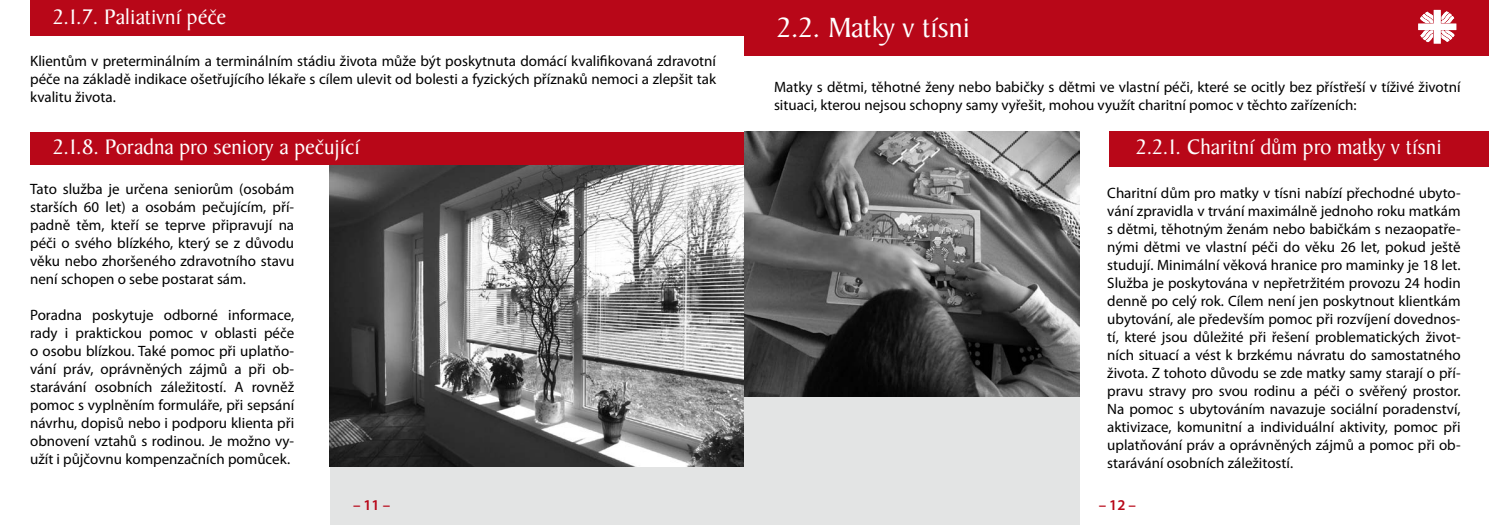
<style>
.page{position:relative;width:1489px;height:525px;background:#fff}
.page>*{position:absolute;margin:0;border:0;box-sizing:border-box;transform-origin:0 0}
.t1{font:30px "Baker Signet CE";color:#fff}
.t2{font:22.5px "Baker Signet CE";color:#fff}
.t3{font:15px/18px "Myriad Pro";color:#000;text-align:justify}
.t4{font:600 15px "Myriad Pro";color:#b80718}
</style>
<div class="page">
<div style="left:330px;top:431px;width:430px;height:93px;background:#e3e4e4"></div>
<img style="left:330px;top:165px;width:414px;height:301px">
<div style="left:30px;top:133px;width:764px;height:32px;background:#b80718"></div>
<div style="left:30px;top:0;width:732px;height:35px;background:#b80718"></div>
<div style="left:1109px;top:132px;width:379px;height:35px;background:#b80718"></div>
<div style="left:744px;top:131px;width:335px;height:393px;background:#e3e4e4"></div>
<div style="left:744px;top:0;width:744px;height:55px;background:#b80718"></div>
<img style="left:744px;top:131px;width:335px;height:265px">
<svg style="left:1418px;top:10px;width:38px;height:34px"></svg>
<h2 class="t2" style="left:53px;top:4px;width:174px">2.1.7. Paliativní péče</h2>
<p class="t3" style="left:30px;top:52px;width:687px">Klientům v preterminálním a terminálním stádiu života může být poskytnuta domácí kvalifikovaná zdravotní péče na základě indikace ošetřujícího lékaře s cílem ulevit od bolesti a fyzických příznaků nemoci a zlepšit tak kvalitu života.</p>
<h2 class="t2" style="left:53px;top:134px;width:308px">2.1.8. Poradna pro seniory a pečující</h2>
<p class="t3" style="left:30px;top:180px;width:266px">Tato služba je určena seniorům (osobám starších 60 let) a osobám pečujícím, pří&shy;padně těm, kteří se teprve připravují na péči o svého blízkého, který se z důvodu věku nebo zhoršeného zdravotního stavu není schopen o sebe postarat sám.</p>
<p class="t3" style="left:30px;top:306px;width:266px">Poradna poskytuje odborné informace, rady i praktickou pomoc v oblasti péče o osobu blízkou. Také pomoc při uplatňo&shy;vání práv, oprávněných zájmů a při ob&shy;starávání osobních záležitostí. A rovněž pomoc s vyplněním formuláře, při sepsání návrhu, dopisů nebo i podporu klienta při obnovení vztahů s rodinou. Je možno vy&shy;užít i půjčovnu kompenzačních pomůcek.</p>
<p class="t4" style="left:353px;top:495px;width:39px">– 11 –</p>
<h1 class="t1" style="left:777px;top:10px;width:194px">2.2. Matky v tísni</h1>
<p class="t3" style="left:774px;top:77px;width:688px">Matky s dětmi, těhotné ženy nebo babičky s dětmi ve vlastní péči, které se ocitly bez přístřeší v tíživé životní situaci, kterou nejsou schopny samy vyřešit, mohou využít charitní pomoc v těchto zařízeních:</p>
<h2 class="t2" style="left:1136px;top:134px;width:307px">2.2.1. Charitní dům pro matky v tísni</h2>
<p class="t3" style="left:1107px;top:183px;width:355px">Charitní dům pro matky v tísni nabízí přechodné ubyto&shy;vání zpravidla v trvání maximálně jednoho roku matkám s dětmi, těhotným ženám nebo babičkám s nezaopatře&shy;nými dětmi ve vlastní péči do věku 26 let, pokud ještě studují. Minimální věková hranice pro maminky je 18 let.<br>Služba je poskytována v nepřetržitém provozu 24 hodin denně po celý rok. Cílem není jen poskytnout klientkám ubytování, ale především pomoc při rozvíjení dovednos&shy;tí, které jsou důležité při řešení problematických život&shy;ních situací a vést k brzkému návratu do samostatného života. Z tohoto důvodu se zde matky samy starají o pří&shy;pravu stravy pro svou rodinu a péči o svěřený prostor.<br>Na pomoc s ubytováním navazuje sociální poradenství, aktivizace, komunitní a individuální aktivity, pomoc při uplatňování práv a oprávněných zájmů a pomoc při ob&shy;starávání osobních záležitostí.</p>
<p class="t4" style="left:1098px;top:495px;width:39px">– 12 –</p>
</div>
